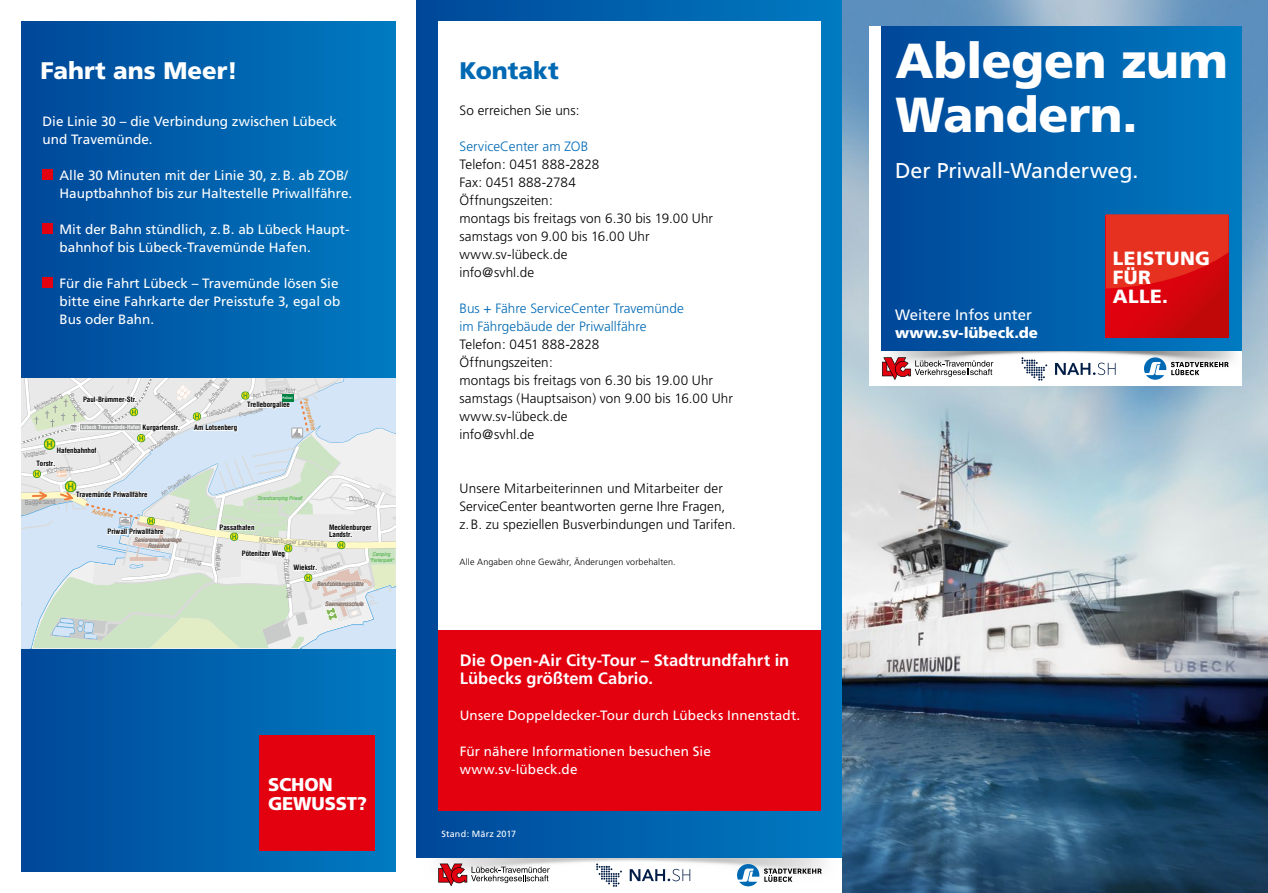
<style>
.page{position:relative;width:1268px;height:893px;background:#fff}
.page>*{position:absolute;margin:0;border:0;box-sizing:border-box;transform-origin:0 0}
.t1{font:900 49.2px/53.4px "Frutiger";letter-spacing:-.005em;color:#fff}
.t2{font:900 24px "Frutiger";color:#fff}
.t3{font:900 24px "Frutiger";color:#0069b4}
.t4{font:21.45px "Frutiger";letter-spacing:-.005em;color:#fff}
.t5{font:900 19.05px/19px "Frutiger";letter-spacing:.02em;color:#fff}
.t6{font:900 18.45px/18.5px "Frutiger";letter-spacing:-.01em;color:#fff}
.t7{font:700 16.5px/18px "Frutiger";color:#fff}
.t8{font:15px "Frutiger";color:#fff}
.t9{font:900 15px "Frutiger";color:#fff}
.t10{font:300 13.5px/18px "Frutiger";letter-spacing:.005em;color:#000}
.t11{font:13.5px/18px "Frutiger";color:#fff}
.t12{font:300 13.5px/18px "Frutiger";color:#0069b4}
.t13{font:300 9px "Frutiger";letter-spacing:.015em;color:#000}
.t14{font:9px "Frutiger";letter-spacing:.02em;color:#fff}
.t15{font:700 condensed 7.2px/6.6px "Swiss 721 BT";color:#000}
.t16{font:6.9px "Arial Narrow";color:#878786}
.t17{font:italic condensed 5.85px/6.6px "Swiss 721 BT";color:#8f7d75;text-align:center}
.t18{font:italic condensed 5.85px "Swiss 721 BT";color:#ef7900}
.t19{font:5.7px "Arial Narrow";color:#878786}
.t20{font:700 condensed 5.55px "Swiss 721 BT";color:#fff}
.t21{font:italic condensed 5.25px/6.3px "Swiss 721 BT";color:#38aa34;text-align:center}
.t22{font:700 3.45px "Transit";letter-spacing:.01em;color:#fff}
</style>
<div class="page">
<img style="left:417px;top:857px;width:425px;height:30px">
<svg style="left:438px;top:864px;width:111px;height:22px"></svg>
<svg style="left:737px;top:864px;width:84px;height:22px"></svg>
<div style="left:417px;top:0;width:425px;height:857px;background:linear-gradient(to right,#064595,#0677bc)"></div>
<div style="left:438px;top:21px;width:383px;height:789px;background:#fff"></div>
<div style="left:21px;top:21px;width:374px;height:851px;background:linear-gradient(to right,#004799,#007ac1)"></div>
<img style="left:842px;top:0;width:425px;height:893px">
<div style="left:868px;top:27px;width:373px;height:359px;background:#fff"></div>
<img style="left:892px;top:351px;width:344px;height:21px">
<div style="left:881px;top:27px;width:360px;height:324px;background:linear-gradient(to right,#004799,#007ac1)"></div>
<svg style="left:882px;top:357px;width:111px;height:23px"></svg>
<svg style="left:1143px;top:357px;width:85px;height:23px"></svg>
<div style="left:1105px;top:215px;width:123px;height:123px;background:linear-gradient(to right,#e60010,#bd0908)"></div>
<svg style="left:1105px;top:214px;width:123px;height:74px"></svg>
<svg style="left:1021px;top:357px;width:26px;height:24px"></svg>
<svg style="left:1054px;top:363px;width:61px;height:12px"></svg>
<svg style="left:596px;top:863px;width:25px;height:24px"></svg>
<svg style="left:629px;top:869px;width:61px;height:12px"></svg>
<div style="left:43px;top:170px;width:10px;height:10px;background:#e3000f"></div>
<div style="left:43px;top:224px;width:10px;height:10px;background:#e3000f"></div>
<div style="left:43px;top:278px;width:10px;height:10px;background:#e3000f"></div>
<div style="left:259px;top:735px;width:115px;height:115px;background:#e3000f"></div>
<div style="left:438px;top:630px;width:383px;height:180px;background:#e3000f"></div>
<svg style="left:21px;top:378px;width:375px;height:277px"></svg>
<h2 class="t2" style="left:41px;top:56px;width:199px">Fahrt ans Meer!</h2>
<p class="t11" style="left:43px;top:112px;width:296px">Die Linie 30 – die Verbindung zwischen Lübeck und Travemünde.</p>
<p class="t11" style="left:60px;top:166px;width:294px">Alle 30 Minuten mit der Linie 30, z.B. ab ZOB/<br>Hauptbahnhof bis zur Haltestelle Priwallfähre.</p>
<p class="t11" style="left:60px;top:220px;width:290px">Mit der Bahn stündlich, z.B. ab Lübeck Haupt&shy;bahnhof bis Lübeck-Travemünde Hafen.</p>
<p class="t11" style="left:60px;top:274px;width:282px">Für die Fahrt Lübeck – Travemünde lösen Sie bitte eine Fahrkarte der Preisstufe 3, egal ob<br>Bus oder Bahn.</p>
<p class="t16" style="left:37px;top:402px;width:27px;rotate:-29deg">ühlenberg</p>
<p class="t15" style="left:83px;top:396px;width:55px">Paul-Brümmer-Str.</p>
<p class="t16" style="left:81px;top:403px;width:15px;rotate:49deg">kestr.</p>
<p class="t16" style="left:192px;top:393px;width:22px;rotate:-46deg">Parkalle</p>
<p class="t16" style="left:206px;top:399px;width:27px;rotate:-53deg">Außenalle</p>
<p class="t16" style="left:160px;top:390px;width:19px;rotate:40deg">Am Lot</p>
<p class="t16" style="left:178px;top:406px;width:16px;rotate:39deg">nberg</p>
<p class="t16" style="left:204px;top:410px;width:13px;rotate:-15deg">Trell</p>
<p class="t16" style="left:268px;top:387px;width:23px;rotate:-5deg">uchtenfe</p>
<p class="t22" style="left:282px;top:396px;width:11px">Polizei</p>
<p class="t15" style="left:247px;top:401px;width:44px">Trelleborgallee</p>
<p class="t19" style="left:241px;top:410px;width:23px;rotate:-15deg">romenade</p>
<p class="t20" style="left:81px;top:423px;width:61px">Lübeck Travemünde-Hafen</p>
<p class="t15" style="left:143px;top:424px;width:39px">Kurgartenstr.</p>
<p class="t16" style="left:147px;top:445px;width:31px;rotate:-35deg">Vorderreihe</p>
<p class="t16" style="left:112px;top:454px;width:22px;rotate:-35deg">rgartens</p>
<p class="t15" style="left:57px;top:447px;width:41px">Hafenbahnhof</p>
<p class="t16" style="left:23px;top:450px;width:18px;rotate:-10deg">Vogtei</p>
<p class="t16" style="left:39px;top:448px;width:9px;rotate:-9deg">str.</p>
<p class="t15" style="left:36px;top:460px;width:20px">Torstr.</p>
<p class="t15" style="left:194px;top:424px;width:44px">Am Lotsenberg</p>
<p class="t18" style="left:309px;top:398px;width:34px;rotate:75deg">Personenfähre</p>
<p class="t16" style="left:25px;top:497px;width:32px;rotate:-1deg">Baggersand</p>
<p class="t15" style="left:76px;top:491px;width:73px">Travemünde Priwallfähre</p>
<p class="t18" style="left:93px;top:508px;width:23px;rotate:11deg">Autofähre</p>
<p class="t19" style="left:159px;top:491px;width:36px;rotate:-34deg">Am Priwallhafen</p>
<p class="t15" style="left:107px;top:528px;width:58px">Priwall Priwallfähre</p>
<p class="t17" style="left:135px;top:536px;width:48px">Seniorenwohnanlage<br>Rosenhof</p>
<p class="t16" style="left:185px;top:554px;width:19px;rotate:11deg">Helling</p>
<p class="t21" style="left:258px;top:495px;width:46px">Strandcamping Priwall</p>
<p class="t15" style="left:219px;top:524px;width:37px">Passathafen</p>
<p class="t15" style="left:329px;top:524px;width:44px">Mecklenburger<br>Landstr.</p>
<p class="t16" style="left:260px;top:534px;width:69px;rotate:5deg">Mecklenburger Landstraße</p>
<p class="t15" style="left:242px;top:550px;width:45px">Pötenitzer Weg</p>
<p class="t15" style="left:293px;top:564px;width:25px">Wiekstr.</p>
<p class="t16" style="left:291px;top:565px;width:11px;rotate:86deg">teni</p>
<p class="t16" style="left:330px;top:561px;width:12px;rotate:-19deg">kstr.</p>
<p class="t21" style="left:370px;top:551px;width:25px">Camping "Ferienpark"</p>
<p class="t17" style="left:317px;top:580px;width:48px">Berufsbildungsstätte</p>
<p class="t17" style="left:325px;top:600px;width:40px">Seemannsschule</p>
<h3 class="t6" style="left:268px;top:775px;width:101px">SCHON<br>GEWUSST?</h3>
<h2 class="t3" style="left:459px;top:56px;width:101px">Kontakt</h2>
<p class="t10" style="left:459px;top:101px;width:122px">So erreichen Sie uns:</p>
<p class="t12" style="left:459px;top:137px;width:130px">ServiceCenter am ZOB</p>
<p class="t10" style="left:459px;top:155px;width:255px">Telefon: 0451 888-2828<br>Fax: 0451 888-2784<br>Öffnungszeiten:<br>montags bis freitags von 6.30 bis 19.00 Uhr samstags von 9.00 bis 16.00 Uhr www.sv-lübeck.de<br>info@svhl.de</p>
<p class="t12" style="left:459px;top:299px;width:226px">Bus + Fähre ServiceCenter Travemünde im Fährgebäude der Priwallfähre</p>
<p class="t10" style="left:459px;top:335px;width:275px">Telefon: 0451 888-2828<br>Öffnungszeiten:<br>montags bis freitags von 6.30 bis 19.00 Uhr samstags (Hauptsaison) von 9.00 bis 16.00 Uhr www.sv-lübeck.de<br>info@svhl.de</p>
<p class="t10" style="left:459px;top:479px;width:278px">Unsere Mitarbeiterinnen und Mitarbeiter der<br>ServiceCenter beantworten gerne Ihre Fragen, z.B. zu speziellen Busverbindungen und Tarifen.</p>
<p class="t13" style="left:459px;top:556px;width:218px">Alle Angaben ohne Gewähr, Änderungen vorbehalten.</p>
<p class="t7" style="left:459px;top:651px;width:331px">Die Open-Air City-Tour – Stadtrundfahrt in<br>Lübecks größtem Cabrio.</p>
<p class="t11" style="left:459px;top:706px;width:342px">Unsere Doppeldecker-Tour durch Lübecks Innenstadt.</p>
<p class="t11" style="left:459px;top:742px;width:253px">Für nähere Informationen besuchen Sie www.sv-lübeck.de</p>
<p class="t14" style="left:441px;top:828px;width:76px">Stand: März 2017</p>
<h1 class="t1" style="left:895px;top:34px;width:334px">Ablegen zum<br>Wandern.</h1>
<h3 class="t4" style="left:894px;top:158px;width:245px">Der Priwall-Wanderweg.</h3>
<p class="t8" style="left:894px;top:306px;width:138px">Weitere Infos unter</p>
<p class="t9" style="left:894px;top:323px;width:144px">www.sv-lübeck.de</p>
<h3 class="t5" style="left:1112px;top:248px;width:99px">LEISTUNG<br>FÜR<br>ALLE.</h3>
</div>
